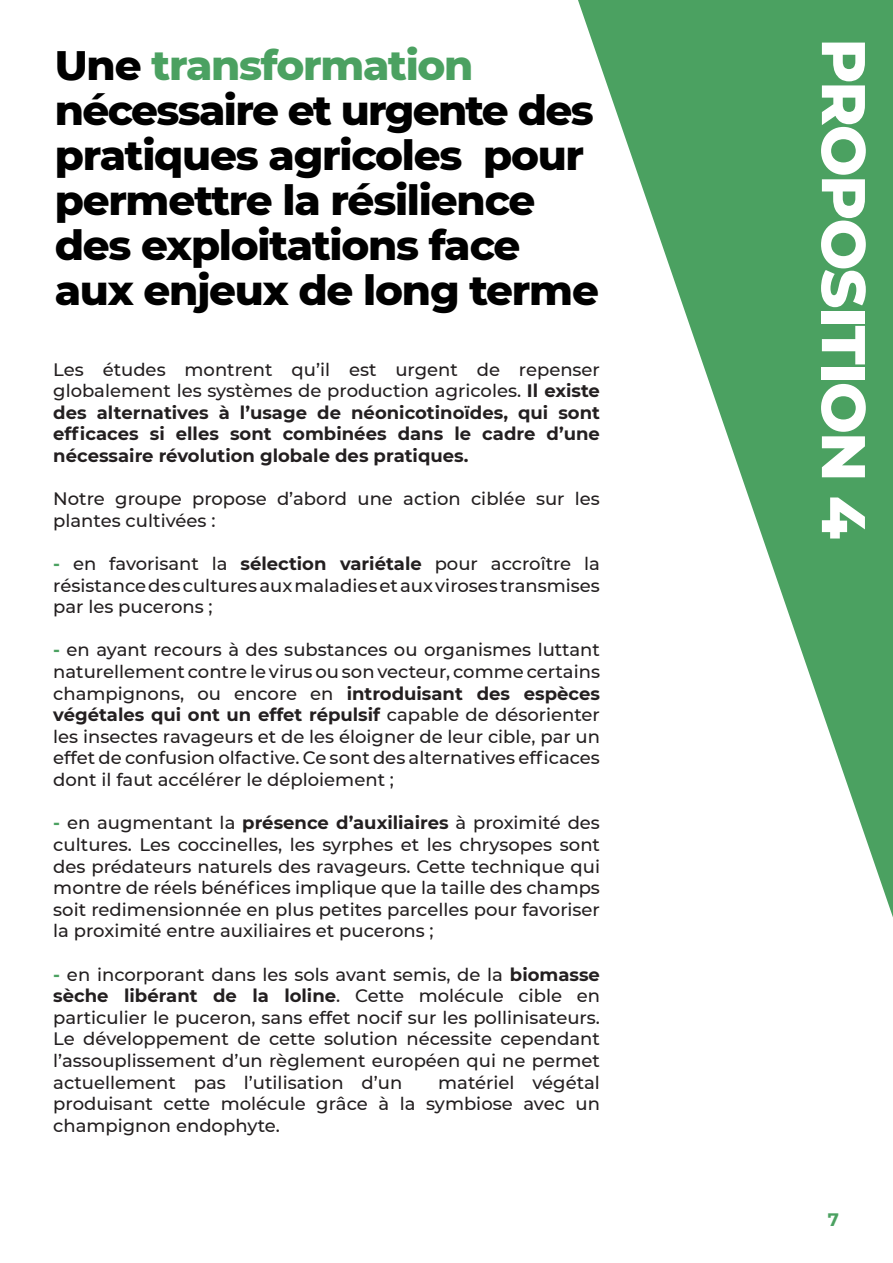
<style>
.page{position:relative;width:893px;height:1263px;background:#fff}
.page>*{position:absolute;margin:0;border:0;box-sizing:border-box;transform-origin:0 0}
.t1{font:800 61.5px "Montserrat";letter-spacing:-.03em;color:#fff}
.t2{font:800 42px/45px "Montserrat";letter-spacing:-.03em;color:#000}
.t3{font:500 18px/21.6px "Montserrat";color:#231f20;text-align:justify}
.t4{font:700 18px/21.6px "Montserrat";color:#231f20;text-align:justify}
.t5{font:700 18px "Montserrat";color:#4ba161}
.s1{color:#4ba161}
.s2{font-weight:500}
.s3{font-weight:700;color:#4ba161}
.s4{font-weight:700}
</style>
<div class="page">
<svg style="left:578px;top:0;width:315px;height:917px"></svg>
<p class="t2" style="left:55px;top:41px;width:540px">Une <span class="s1">transformation </span>nécessaire et urgente des pratiques agricoles pour permettre la résilience des exploitations face</p>
<p class="t2" style="left:55px;top:266px;width:546px">aux enjeux de long terme</p>
<p class="t4" style="left:53px;top:357px;width:548px"><span class="s2">Les études montrent qu’il est urgent de repenser globalement les systèmes de production agricoles.</span> Il existe des alternatives à l’usage de néonicotinoïdes, qui sont efficaces si elles sont combinées dans le cadre d’une nécessaire révolution globale des pratiques.</p>
<p class="t3" style="left:53px;top:487px;width:548px">Notre groupe propose d’abord une action ciblée sur les plantes cultivées :</p>
<p class="t3" style="left:53px;top:552px;width:548px"><span class="s3">-</span> en favorisant la <span class="s4">sélection variétale</span> pour accroître la résistance des cultures aux maladies et aux viroses transmises par les pucerons ;</p>
<p class="t3" style="left:53px;top:638px;width:548px"><span class="s3">-</span> en ayant recours à des substances ou organismes luttant naturellement contre le virus ou son vecteur, comme certains champignons, ou encore en <span class="s4">introduisant des espèces végétales qui ont un effet répulsif</span> capable de désorienter les insectes ravageurs et de les éloigner de leur cible, par un effet de confusion olfactive. Ce sont des alternatives efficaces dont il faut accélérer le déploiement ;</p>
<p class="t3" style="left:53px;top:811px;width:548px"><span class="s3">-</span> en augmentant la <span class="s4">présence d’auxiliaires</span> à proximité des cultures. Les coccinelles, les syrphes et les chrysopes sont des prédateurs naturels des ravageurs. Cette technique qui montre de réels bénéfices implique que la taille des champs soit redimensionnée en plus petites parcelles pour favoriser la proximité entre auxiliaires et pucerons ;</p>
<p class="t3" style="left:53px;top:962px;width:548px"><span class="s3">-</span> en incorporant dans les sols avant semis, de la <span class="s4">biomasse sèche libérant de la loline</span>. Cette molécule cible en particulier le puceron, sans effet nocif sur les pollinisateurs.<br>Le développement de cette solution nécessite cependant l’assouplissement d’un règlement européen qui ne permet actuellement pas l’utilisation d’un</p>
<p class="t3" style="left:53px;top:1070px;width:548px;text-indent:385px">matériel végétal produisant cette molécule grâce à la symbiose avec un champignon endophyte.</p>
<p class="t1" style="left:889px;top:38px;width:502px;rotate:90deg">PROPOSITION 4</p>
<p class="t5" style="left:828px;top:1207px;width:13px">7</p>
</div>
